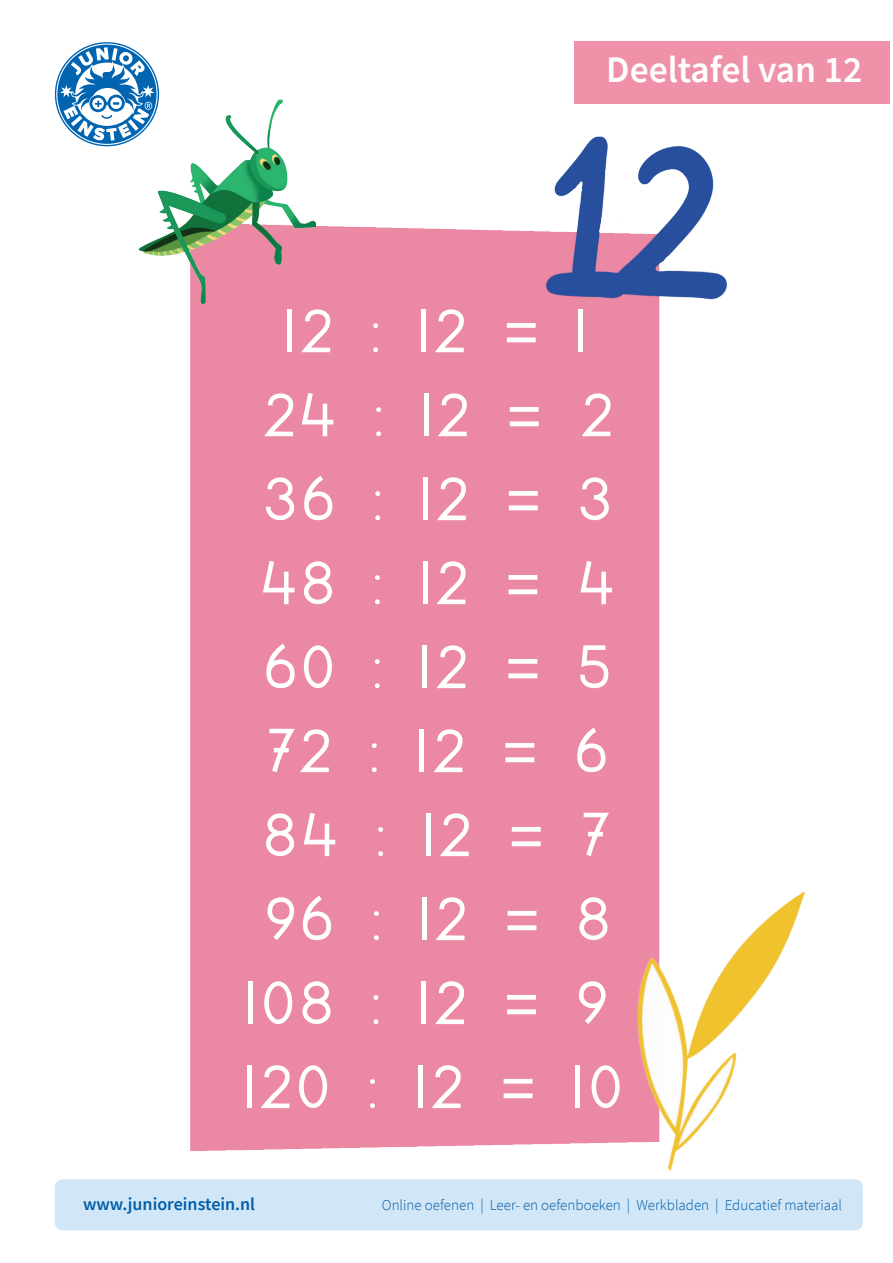
<style>
.page{position:relative;width:893px;height:1263px;background:#fff}
.page>*{position:absolute;margin:0;border:0;box-sizing:border-box;transform-origin:0 0}
.t1{font:69px/84px "School KX New";letter-spacing:-.015em;color:#fff;text-align:center}
.t2{font:600 37.5px "Source Sans Pro";color:#fff}
.t3{font:600 18px "Source Sans Pro";color:#015da7}
.t4{font:300 15px "Source Sans Pro";color:#015da7}
</style>
<div class="page">
<img style="left:190px;top:136px;width:537px;height:1015px">
<svg style="left:55px;top:42px;width:104px;height:104px"></svg>
<div style="left:55px;top:1179px;width:808px;height:51px;background:#d1e6f6;border-radius:7px"></div>
<div style="left:574px;top:41px;width:316px;height:62px;background:#f091aa"></div>
<img style="left:137px;top:100px;width:179px;height:204px">
<img style="left:539px;top:821px;width:324px;height:364px">
<p class="t2" style="left:606px;top:45px;width:258px">Deeltafel van 12</p>
<p class="t1" style="left:243px;top:285px;width:385px">12 : 12 = 1<br>24 : 12 = 2<br>36 : 12 = 3<br>48 : 12 = 4<br>60 : 12 = 5<br>72 : 12 = 6<br>84 : 12 = 7<br>96 : 12 = 8<br>108 : 12 = 9<br>120 : 12 = 10</p>
<p class="t3" style="left:83px;top:1192px;width:174px">www.junioreinstein.nl</p>
<p class="t4" style="left:382px;top:1196px;width:462px">Online oefenen | Leer- en oefenboeken | Werkbladen | Educatief materiaal</p>
</div>
